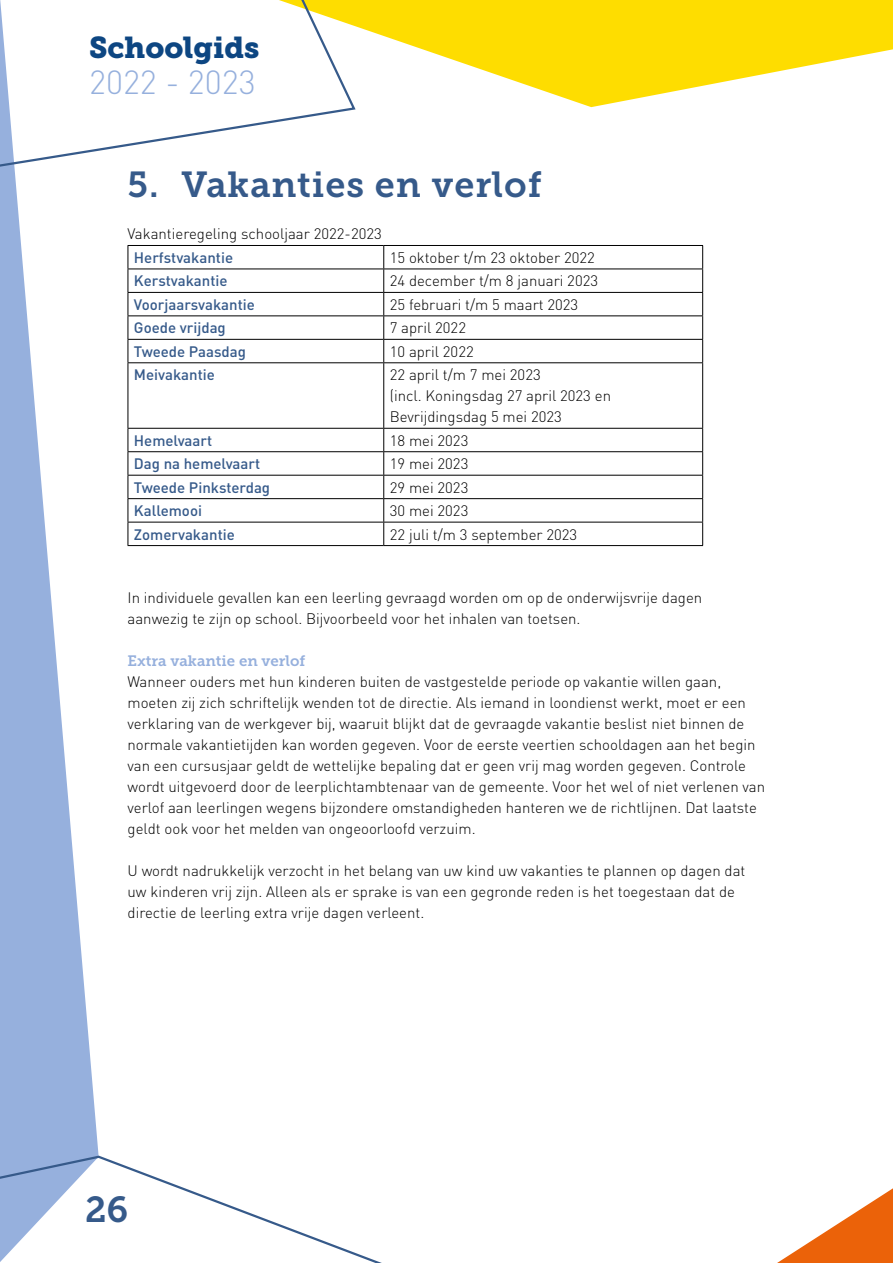
<style>
.page{position:relative;width:893px;height:1263px;background:#fff}
.page>*{position:absolute;margin:0;border:0;box-sizing:border-box;transform-origin:0 0}
.t1{font:36px "Museo Slab 700";letter-spacing:.025em;color:#365a8a}
.t2{font:300 33px "DIN Pro";color:#96b0dd}
.t3{font:30px "Museo Slab 900";color:#0d4682}
.t4{font:300 15px/21px "DIN Pro";color:#000}
.t5{font:500 15px "DIN Pro";color:#365a8a}
.t6{font:15px "Museo Slab 700";color:#96b0dd}
</style>
<div class="page">
<svg style="left:357px;top:0;width:536px;height:107px;fill:#fedd00"></svg>
<svg style="left:0;top:206px;width:99px;height:948px;fill:#96b0dd"></svg>
<svg style="left:0;top:0;width:357px;height:206px"></svg>
<svg style="left:777px;top:1188px;width:116px;height:75px"></svg>
<svg style="left:0;top:1154px;width:382px;height:109px"></svg>
<hr style="left:128px;top:245px;width:256px;height:1px;background:#000">
<hr style="left:384px;top:245px;width:319px;height:1px;background:#000">
<hr style="left:128px;top:269px;width:256px;height:1px;background:#000">
<hr style="left:384px;top:269px;width:319px;height:1px;background:#000">
<hr style="left:128px;top:292px;width:256px;height:1px;background:#000">
<hr style="left:384px;top:292px;width:319px;height:1px;background:#000">
<hr style="left:128px;top:315px;width:256px;height:1px;background:#000">
<hr style="left:384px;top:315px;width:319px;height:1px;background:#000">
<hr style="left:128px;top:339px;width:256px;height:1px;background:#000">
<svg style="left:128px;top:246px;width:1px;height:116px"></svg>
<hr style="left:384px;top:339px;width:319px;height:1px;background:#000">
<svg style="left:383px;top:246px;width:1px;height:116px"></svg>
<svg style="left:702px;top:246px;width:1px;height:116px"></svg>
<hr style="left:128px;top:362px;width:256px;height:1px;background:#000">
<hr style="left:128px;top:363px;width:1px;height:65px;background:#000">
<hr style="left:384px;top:362px;width:319px;height:1px;background:#000">
<hr style="left:383px;top:363px;width:1px;height:65px;background:#000">
<hr style="left:702px;top:363px;width:1px;height:65px;background:#000">
<hr style="left:128px;top:428px;width:256px;height:1px;background:#000">
<hr style="left:384px;top:428px;width:319px;height:1px;background:#000">
<hr style="left:128px;top:451px;width:256px;height:1px;background:#000">
<hr style="left:384px;top:451px;width:319px;height:1px;background:#000">
<hr style="left:128px;top:475px;width:256px;height:1px;background:#000">
<hr style="left:384px;top:475px;width:319px;height:1px;background:#000">
<hr style="left:128px;top:498px;width:256px;height:1px;background:#000">
<hr style="left:384px;top:498px;width:319px;height:1px;background:#000">
<hr style="left:128px;top:522px;width:256px;height:1px;background:#000">
<svg style="left:128px;top:429px;width:1px;height:116px"></svg>
<hr style="left:384px;top:522px;width:319px;height:1px;background:#000">
<svg style="left:383px;top:429px;width:1px;height:116px"></svg>
<svg style="left:702px;top:429px;width:1px;height:116px"></svg>
<hr style="left:128px;top:545px;width:256px;height:1px;background:#000">
<hr style="left:384px;top:545px;width:319px;height:1px;background:#000">
<h3 class="t3" style="left:89px;top:30px;width:172px">Schoolgids</h3>
<h2 class="t2" style="left:89px;top:59px;width:168px">2022 - 2023</h2>
<h1 class="t1" style="left:128px;top:164px;width:416px">5. Vakanties en verlof</h1>
<p class="t4" style="left:128px;top:223px;width:256px">Vakantieregeling schooljaar 2022-2023</p>
<p class="t5" style="left:134px;top:247px;width:101px">Herfstvakantie</p>
<p class="t4" style="left:390px;top:246px;width:207px">15 oktober t/m 23 oktober 2022</p>
<p class="t5" style="left:134px;top:271px;width:95px">Kerstvakantie</p>
<p class="t4" style="left:390px;top:270px;width:210px">24 december t/m 8 januari 2023</p>
<p class="t5" style="left:134px;top:294px;width:122px">Voorjaarsvakantie</p>
<p class="t4" style="left:390px;top:293px;width:190px">25 februari t/m 5 maart 2023</p>
<p class="t5" style="left:134px;top:318px;width:93px">Goede vrijdag</p>
<p class="t4" style="left:390px;top:317px;width:78px">7 april 2022</p>
<p class="t5" style="left:134px;top:341px;width:114px">Tweede Paasdag</p>
<p class="t4" style="left:390px;top:340px;width:85px">10 april 2022</p>
<p class="t5" style="left:134px;top:365px;width:82px">Meivakantie</p>
<p class="t4" style="left:390px;top:364px;width:223px">22 april t/m 7 mei 2023<br>(incl. Koningsdag 27 april 2023 en<br>Bevrijdingsdag 5 mei 2023</p>
<p class="t5" style="left:134px;top:430px;width:80px">Hemelvaart</p>
<p class="t4" style="left:390px;top:429px;width:80px">18 mei 2023</p>
<p class="t5" style="left:134px;top:454px;width:128px">Dag na hemelvaart</p>
<p class="t4" style="left:390px;top:453px;width:80px">19 mei 2023</p>
<p class="t5" style="left:134px;top:477px;width:138px">Tweede Pinksterdag</p>
<p class="t4" style="left:390px;top:476px;width:80px">29 mei 2023</p>
<p class="t5" style="left:134px;top:500px;width:70px">Kallemooi</p>
<p class="t4" style="left:390px;top:500px;width:80px">30 mei 2023</p>
<p class="t5" style="left:134px;top:524px;width:102px">Zomervakantie</p>
<p class="t4" style="left:390px;top:523px;width:189px">22 juli t/m 3 september 2023</p>
<p class="t4" style="left:128px;top:586px;width:576px">In individuele gevallen kan een leerling gevraagd worden om op de onderwijsvrije dagen aanwezig te zijn op school. Bijvoorbeeld voor het inhalen van toetsen.</p>
<p class="t6" style="left:128px;top:652px;width:179px">Extra vakantie en verlof</p>
<p class="t4" style="left:128px;top:670px;width:639px">Wanneer ouders met hun kinderen buiten de vastgestelde periode op vakantie willen gaan, moeten zij zich schriftelijk wenden tot de directie. Als iemand in loondienst werkt, moet er een verklaring van de werkgever bij, waaruit blijkt dat de gevraagde vakantie beslist niet binnen de normale vakantietijden kan worden gegeven. Voor de eerste veertien schooldagen aan het begin van een cursusjaar geldt de wettelijke bepaling dat er geen vrij mag worden gegeven. Controle wordt uitgevoerd door de leerplichtambtenaar van de gemeente. Voor het wel of niet verlenen van verlof aan leerlingen wegens bijzondere omstandigheden hanteren we de richtlijnen. Dat laatste geldt ook voor het melden van ongeoorloofd verzuim.</p>
<p class="t4" style="left:128px;top:859px;width:619px">U wordt nadrukkelijk verzocht in het belang van uw kind uw vakanties te plannen op dagen dat uw kinderen vrij zijn. Alleen als er sprake is van een gegronde reden is het toegestaan dat de directie de leerling extra vrije dagen verleent.</p>
<h1 class="t1" style="left:85px;top:1189px;width:45px">26</h1>
</div>
